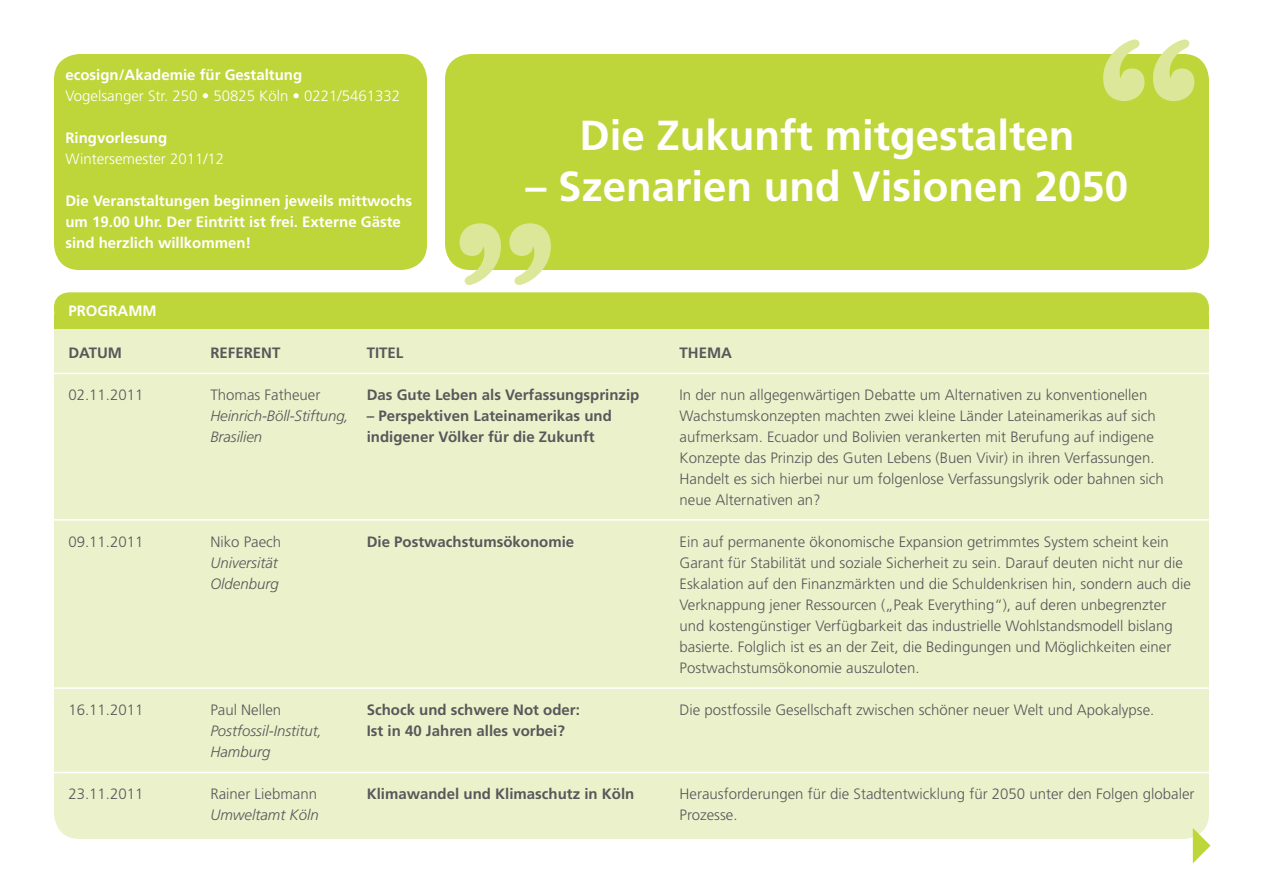
<style>
.page{position:relative;width:1263px;height:893px;background:#fff}
.page>*{position:absolute;margin:0;border:0;box-sizing:border-box;transform-origin:0 0}
.t1{font:700 188.25px "DTL Fleischmann ST";color:#dde799}
.t2{font:700 42px "Frutiger LT Std";color:#fff}
.t3{font:300 15px/21px "Frutiger LT Std";color:#57585a}
.t4{font:700 15px/21px "Frutiger LT Std";color:#57585a}
.t5{font:700 15px/21px "Frutiger LT Std";color:#fff}
.t6{font:italic 300 15px/21px "Frutiger LT Std";color:#57585a}
.t7{font:300 15px "Frutiger LT Std";color:#fff}
</style>
<div class="page">
<div style="left:54px;top:301px;width:1155px;height:538px;background:#ebf2cb;border-radius:26px"></div>
<div style="left:54px;top:314px;width:1155px;height:14px;background:#bed63a"></div>
<div style="left:445px;top:54px;width:764px;height:216px;background:#bed63a;border-radius:26px"></div>
<div style="left:54px;top:54px;width:373px;height:216px;background:#bed63a;border-radius:26px"></div>
<div style="left:54px;top:292px;width:1155px;height:33px;background:#bed63a;border-radius:15px"></div>
<svg style="left:1193px;top:828px;width:17px;height:35px"></svg>
<hr style="left:45px;top:519px;width:1180px;height:2px;background:#fff">
<hr style="left:45px;top:373px;width:1180px;height:1px;background:#fff">
<hr style="left:45px;top:687px;width:1180px;height:2px;background:#fff">
<hr style="left:45px;top:772px;width:1180px;height:1px;background:#fff">
<p class="t5" style="left:65px;top:65px;width:238px">ecosign/Akademie für Gestaltung</p>
<p class="t7" style="left:65px;top:88px;width:336px">Vogelsanger Str. 250 • 50825 Köln • 0221/5461332</p>
<p class="t5" style="left:65px;top:128px;width:103px">Ringvorlesung</p>
<p class="t7" style="left:65px;top:151px;width:160px">Wintersemester 2011/12</p>
<p class="t5" style="left:65px;top:191px;width:348px">Die Veranstaltungen beginnen jeweils mittwochs um 19.00 Uhr. Der Eintritt ist frei. Externe Gäste sind herzlich willkommen!</p>
<h1 class="t1" style="left:1206px;top:253px;width:115px;rotate:-180deg">„</h1>
<h2 class="t2" style="left:579px;top:111px;width:496px">Die Zukunft mitgestalten</h2>
<h2 class="t2" style="left:526px;top:161px;width:604px">– Szenarien und Visionen 2050</h2>
<h1 class="t1" style="left:448px;top:71px;width:115px">„</h1>
<p class="t5" style="left:68px;top:301px;width:90px">PROGRAMM</p>
<p class="t4" style="left:68px;top:342px;width:55px">DATUM</p>
<p class="t3" style="left:68px;top:384px;width:77px">02.11.2011</p>
<p class="t3" style="left:68px;top:531px;width:77px">09.11.2011</p>
<p class="t3" style="left:68px;top:699px;width:77px">16.11.2011</p>
<p class="t3" style="left:68px;top:783px;width:77px">23.11.2011</p>
<p class="t4" style="left:210px;top:342px;width:72px">REFERENT</p>
<p class="t3" style="left:210px;top:384px;width:112px">Thomas Fatheuer</p>
<p class="t6" style="left:210px;top:405px;width:140px">Heinrich-Böll-Stiftung,<br>Brasilien</p>
<p class="t4" style="left:367px;top:342px;width:38px">TITEL</p>
<p class="t4" style="left:367px;top:384px;width:274px">Das Gute Leben als Verfassungsprinzip</p>
<p class="t4" style="left:367px;top:405px;width:247px">– Perspektiven Lateinamerikas und indigener Völker für die Zukunft</p>
<p class="t3" style="left:210px;top:531px;width:72px">Niko Paech</p>
<p class="t6" style="left:210px;top:552px;width:70px">Universität<br>Oldenburg</p>
<p class="t4" style="left:367px;top:531px;width:209px">Die Postwachstumsökonomie</p>
<p class="t3" style="left:210px;top:699px;width:72px">Paul Nellen</p>
<p class="t6" style="left:210px;top:720px;width:113px">Postfossil-Institut,<br>Hamburg</p>
<p class="t3" style="left:210px;top:783px;width:108px">Rainer Liebmann</p>
<p class="t6" style="left:210px;top:804px;width:110px">Umweltamt Köln</p>
<p class="t4" style="left:367px;top:699px;width:215px">Schock und schwere Not oder:<br>Ist in 40 Jahren alles vorbei?</p>
<p class="t4" style="left:367px;top:783px;width:269px">Klimawandel und Klimaschutz in Köln</p>
<p class="t4" style="left:679px;top:342px;width:54px">THEMA</p>
<p class="t3" style="left:679px;top:384px;width:486px">In der nun allgegenwärtigen Debatte um Alternativen zu konventionellen Wachstumskonzepten machten zwei kleine Länder Lateinamerikas auf sich aufmerksam. Ecuador und Bolivien verankerten mit Berufung auf indigene Konzepte das Prinzip des Guten Lebens (Buen Vivir) in ihren Verfassungen.<br>Handelt es sich hierbei nur um folgenlose Verfassungslyrik oder bahnen sich neue Alternativen an?</p>
<p class="t3" style="left:679px;top:531px;width:513px">Ein auf permanente ökonomische Expansion getrimmtes System scheint kein Garant für Stabilität und soziale Sicherheit zu sein. Darauf deuten nicht nur die Eskalation auf den Finanzmärkten und die Schuldenkrisen hin, sondern auch die Verknappung jener Ressourcen („Peak Everything“), auf deren unbegrenzter und kostengünstiger Verfügbarkeit das industrielle Wohlstandsmodell bislang basierte. Folglich ist es an der Zeit, die Bedingungen und Möglichkeiten einer Postwachstumsökonomie auszuloten.</p>
<p class="t3" style="left:679px;top:699px;width:476px">Die postfossile Gesellschaft zwischen schöner neuer Welt und Apokalypse.</p>
<p class="t3" style="left:679px;top:783px;width:516px">Herausforderungen für die Stadtentwicklung für 2050 unter den Folgen globaler<br>Prozesse.</p>
</div>
